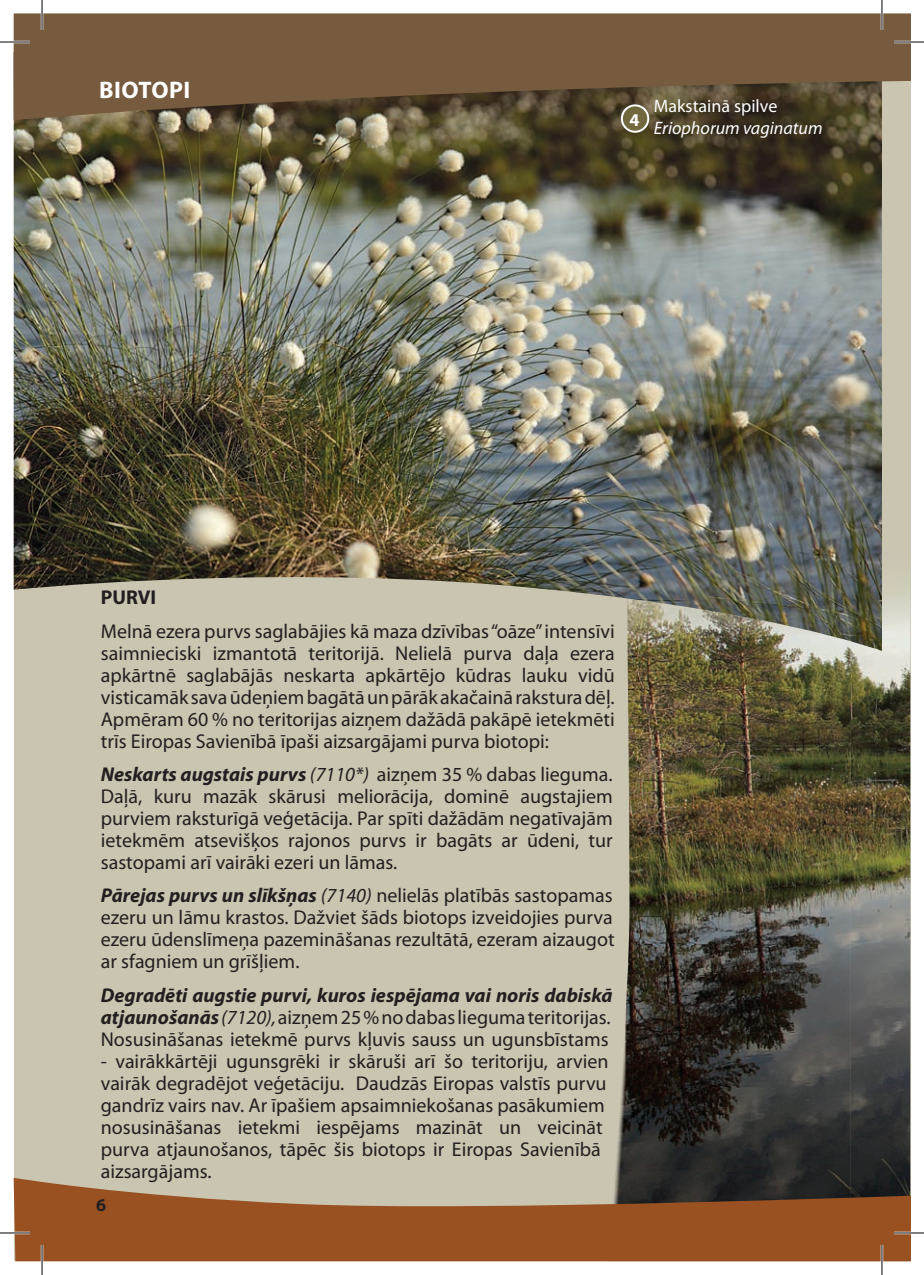
<style>
.page{position:relative;width:924px;height:1275px;background:#fff}
.page>*{position:absolute;margin:0;border:0;box-sizing:border-box;transform-origin:0 0}
.t1{font:700 24px "Myriad Pro";letter-spacing:.02em;color:#fff}
.t2{font:20px/22px "Myriad Pro";color:#231f20;text-align:justify}
.t3{font:700 20px "Myriad Pro";color:#231f20}
.t4{font:italic 18px "Myriad Pro";color:#fff}
.t5{font:18px "Myriad Pro";color:#fff}
.t6{font:700 18px "Myriad Pro";color:#231f20}
.t7{font:700 18px "Myriad Pro";color:#fff}
.s1{font-weight:700;font-style:italic}
.s2{font-style:italic}
</style>
<div class="page">
<div style="left:14px;top:14px;width:895px;height:1247px;background:#cac5b0"></div>
<img style="left:627px;top:651px;width:222px;height:94px">
<img style="left:849px;top:547px;width:60px;height:605px">
<img style="left:628px;top:745px;width:222px;height:198px">
<img style="left:618px;top:943px;width:232px;height:198px">
<img style="left:617px;top:1141px;width:233px;height:11px">
<img style="left:14px;top:157px;width:867px;height:494px">
<svg style="left:14px;top:14px;width:895px;height:143px;background:#6a573b"></svg>
<svg style="left:14px;top:1152px;width:895px;height:109px;fill:#995122"></svg>
<div style="left:621px;top:105px;width:27px;height:27px;background:#71683e;border-radius:50%"></div>
<div style="left:620px;top:104px;width:29px;height:29px;border:2px solid #fff;border-radius:50%"></div>
<hr style="left:0;top:41px;width:30px;height:2px;background:#fff">
<hr style="left:893px;top:41px;width:30px;height:2px;background:#fff">
<hr style="left:0;top:1231px;width:30px;height:3px;background:#fff">
<hr style="left:893px;top:1231px;width:30px;height:3px;background:#fff">
<hr style="left:41px;top:0;width:2px;height:30px;background:#fff">
<hr style="left:41px;top:1245px;width:2px;height:30px;background:#fff">
<hr style="left:880px;top:0;width:2px;height:30px;background:#fff">
<hr style="left:880px;top:1245px;width:2px;height:30px;background:#fff">
<hr style="left:0;top:42px;width:30px;height:1px;background:#000">
<hr style="left:893px;top:42px;width:30px;height:1px;background:#000">
<hr style="left:0;top:1232px;width:30px;height:1px;background:#000">
<hr style="left:893px;top:1232px;width:30px;height:1px;background:#000">
<hr style="left:42px;top:0;width:1px;height:30px;background:#000">
<hr style="left:42px;top:1245px;width:1px;height:30px;background:#000">
<hr style="left:881px;top:0;width:1px;height:30px;background:#000">
<hr style="left:881px;top:1245px;width:1px;height:30px;background:#000">
<p class="t1" style="left:99px;top:75px;width:93px">BIOTOPI</p>
<p class="t7" style="left:629px;top:108px;width:11px">4</p>
<p class="t5" style="left:653px;top:95px;width:125px">Makstainā spilve</p>
<p class="t4" style="left:653px;top:117px;width:170px">Eriophorum vaginatum</p>
<p class="t3" style="left:101px;top:584px;width:57px">PURvI</p>
<p class="t2" style="left:101px;top:619px;width:515px">Melnā ezera purvs saglabājies kā maza dzīvības “oāze” intensīvi saimnieciski izmantotā teritorijā. Nelielā purva daļa ezera apkārtnē saglabājās neskarta apkārtējo kūdras lauku vidū visticamāk sava ūdeņiem bagātā un pārāk akačainā rakstura dēļ.<br>Apmēram 60 % no teritorijas aizņem dažādā pakāpē ietekmēti trīs Eiropas Savienībā īpaši aizsargājami purva biotopi:</p>
<p class="t2" style="left:101px;top:763px;width:513px"><span class="s1">Neskarts augstais purvs</span> <span class="s2">(7110*)</span> aizņem 35 % dabas lieguma.<br>Daļā, kuru mazāk skārusi meliorācija, dominē augstajiem purviem raksturīgā veģetācija. Par spīti dažādām negatīvajām ietekmēm atsevišķos rajonos purvs ir bagāts ar ūdeni, tur sastopami arī vairāki ezeri un lāmas.</p>
<p class="t2" style="left:101px;top:884px;width:515px"><span class="s1">Pārejas purvs un slīkšņas</span> <span class="s2">(7140)</span> nelielās platībās sastopamas ezeru un lāmu krastos. Dažviet šāds biotops izveidojies purva ezeru ūdenslīmeņa pazemināšanas rezultātā, ezeram aizaugot ar sfagniem un grīšļiem.</p>
<p class="t2" style="left:101px;top:983px;width:513px"><span class="s1">Degradēti augstie purvi, kuros iespējama vai noris dabiskā atjaunošanās</span> <span class="s2">(7120),</span> aizņem 25 % no dabas lieguma teritorijas.<br>Nosusināšanas ietekmē purvs kļuvis sauss un ugunsbīstams</p>
<p class="t2" style="left:101px;top:1049px;width:509px;text-align:left">- vairākkārtēji ugunsgrēki ir skāruši arī šo teritoriju, arvien vairāk degradējot veģetāciju. Daudzās Eiropas valstīs purvu gandrīz vairs nav. Ar īpašiem apsaimniekošanas pasākumiem nosusināšanas ietekmi iespējams mazināt un veicināt purva atjaunošanos, tāpēc šis biotops ir Eiropas Savienībā aizsargājams.</p>
<p class="t6" style="left:96px;top:1193px;width:11px">6</p>
</div>
